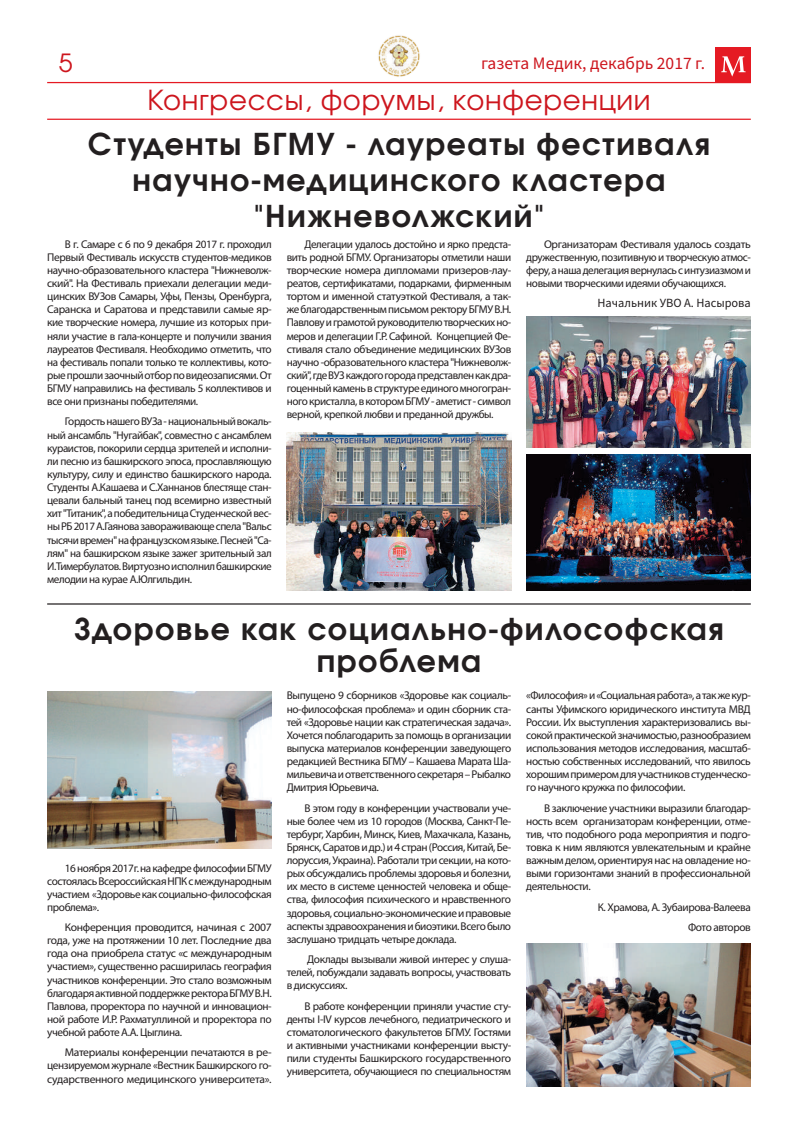
<style>
.page{position:relative;width:798px;height:1134px;background:#fff}
.page>*{position:absolute;margin:0;border:0;box-sizing:border-box;transform-origin:0 0}
.t1{font:700 30px/36px "Evolventa";letter-spacing:.05em;color:#231f20;text-align:center}
.t2{font:27.5px "Evolventa";letter-spacing:.025em;color:#cd151d}
.t3{font:25px "Evolventa";color:#cd151d}
.t4{font:17.5px "Source Sans Pro";color:#cd151d}
.t5{font:12.5px "Source Sans Pro";color:#231f20}
.t6{font:11.25px/13.1px "Myriad Pro";letter-spacing:-.035em;color:#231f20;text-align:justify}
</style>
<div class="page">
<div style="left:715px;top:47px;width:35px;height:36px;background:#e51a23"></div>
<svg style="left:721px;top:56px;width:24px;height:21px"></svg>
<hr style="left:47px;top:82px;width:703px;height:1px;background:#e51a23">
<hr style="left:47px;top:119px;width:703px;height:1px;background:#e51a23">
<hr style="left:47px;top:603px;width:703px;height:2px;background:#231f20">
<img style="left:47px;top:691px;width:224px;height:158px">
<img style="left:526px;top:944px;width:224px;height:143px">
<img style="left:286px;top:432px;width:225px;height:158px">
<img style="left:526px;top:316px;width:224px;height:131px">
<img style="left:526px;top:454px;width:224px;height:136px">
<img style="left:377px;top:35px;width:43px;height:42px;border-radius:21px">
<h3 class="t3" style="left:59px;top:48px;width:15px">5</h3>
<h3 class="t4" style="left:481px;top:52px;width:225px">газета Медик, декабрь 2017 г.</h3>
<h2 class="t2" style="left:147px;top:83px;width:504px">Конгрессы, форумы, конференции</h2>
<h1 class="t1" style="left:88px;top:126px;width:623px">Студенты БГМУ - лауреаты фестиваля научно-медицинского кластера "Нижневолжский"</h1>
<p class="t6" style="left:47px;top:237px;width:226px;text-indent:18px">В г. Самаре с 6 по 9 декабря 2017 г. проходил Первый Фестиваль искусств студентов-медиков научно-образовательного кластера "Нижневолж&shy;ский". На Фестиваль приехали делегации меди&shy;цинских ВУЗов Самары, Уфы, Пензы, Оренбурга, Саранска и Саратова и представили самые яр&shy;кие творческие номера, лучшие из которых при&shy;няли участие в гала-концерте и получили звания лауреатов Фестиваля. Необходимо отметить, что на фестиваль попали только те коллективы, кото&shy;рые прошли заочный отбор по видеозаписями. От БГМУ направились на фестиваль 5 коллективов и все они признаны победителями.</p>
<p class="t6" style="left:47px;top:415px;width:226px;text-indent:18px">Гордость нашего ВУЗа - национальный вокаль&shy;ный ансамбль "Нугайбак", совместно с ансамблем кураистов, покорили сердца зрителей и исполни&shy;ли песню из башкирского эпоса, прославляющую культуру, силу и единство башкирского народа.<br>Студенты А.Кашаева и С.Ханнанов блестяще стан&shy;цевали бальный танец под всемирно известный хит "Титаник", а победительница Студенческой вес&shy;ны РБ 2017 А.Гаянова завораживающе спела "Вальс тысячи времен" на французском языке. Песней "Са&shy;лям" на башкирском языке зажег зрительный зал И.Тимербулатов. Виртуозно исполнил башкирские мелодии на курае А.Юлгильдин.</p>
<p class="t6" style="left:286px;top:237px;width:226px;text-indent:18px">Делегации удалось достойно и ярко предста&shy;вить родной БГМУ. Организаторы отметили наши творческие номера дипломами призеров-лау&shy;реатов, сертификатами, подарками, фирменным тортом и именной статуэткой Фестиваля, а так&shy;же благодарственным письмом ректору БГМУ В.Н.<br>Павлову и грамотой руководителю творческих но&shy;меров и делегации Г.Р. Сафиной. Концепцией Фе&shy;стиваля стало объединение медицинских ВУЗов научно -образовательного кластера "Нижневолж&shy;ский", где ВУЗ каждого города представлен как дра&shy;гоценный камень в структуре единого многогран&shy;ного кристалла, в котором БГМУ - аметист - символ верной, крепкой любви и преданной дружбы.</p>
<p class="t6" style="left:526px;top:237px;width:226px;text-indent:18px">Организаторам Фестиваля удалось создать дружественную, позитивную и творческую атмос&shy;феру, а наша делегация вернулась с интузиазмом и новыми творческими идеями обучающихся.</p>
<p class="t5" style="left:597px;top:295px;width:155px">Начальник УВО А. Насырова</p>
<h1 class="t1" style="left:74px;top:612px;width:651px;line-height:32.5px">Здоровье как социально-философская проблема</h1>
<p class="t6" style="left:47px;top:861px;width:226px;text-indent:18px">16 ноября 2017г. на кафедре философии БГМУ состоялась Всероссийская НПК с международным участием «Здоровье как социально-философская проблема».</p>
<p class="t6" style="left:47px;top:920px;width:226px;text-indent:18px">Конференция проводится, начиная с 2007 года, уже на протяжении 10 лет. Последние два года она приобрела статус «с международным участием», существенно расширилась география участников конференции. Это стало возможным благодаря активной поддержке ректора БГМУ В.Н.<br>Павлова, проректора по научной и инновацион&shy;ной работе И.Р. Рахматуллиной и проректора по учебной работе А.А. Цыглина.</p>
<p class="t6" style="left:47px;top:1046px;width:226px;text-indent:18px">Материалы конференции печатаются в ре&shy;цензируемом журнале «Вестник Башкирского го&shy;сударственного медицинского университета».</p>
<p class="t6" style="left:286px;top:689px;width:226px">Выпущено 9 сборников «Здоровье как социаль&shy;но-философская проблема» и один сборник ста&shy;тей «Здоровье нации как стратегическая задача».<br>Хочется поблагодарить за помощь в организации выпуска материалов конференции заведующего редакцией Вестника БГМУ – Кашаева Марата Ша&shy;мильевича и ответственного секретаря – Рыбалко Дмитрия Юрьевича.</p>
<p class="t6" style="left:286px;top:801px;width:226px;text-indent:18px">В этом году в конференции участвовали уче&shy;ные более чем из 10 городов (Москва, Санкт-Пе&shy;тербург, Харбин, Минск, Киев, Махачкала, Казань, Брянск, Саратов и др.) и 4 стран (Россия, Китай, Бе&shy;лоруссия, Украина). Работали три секции, на кото&shy;рых обсуждались проблемы здоровья и болезни, их место в системе ценностей человека и обще&shy;ства, философия психического и нравственного здоровья, социально-экономические и правовые аспекты здравоохранения и биоэтики. Всего было заслушано тридцать четыре доклада.</p>
<p class="t6" style="left:286px;top:952px;width:226px;text-indent:21px">Доклады вызывали живой интерес у слуша&shy;телей, побуждали задавать вопросы, участвовать в дискуссиях.</p>
<p class="t6" style="left:286px;top:999px;width:226px;text-indent:18px">В работе конференции приняли участие сту&shy;денты I-IV курсов лечебного, педиатрического и стоматологического факультетов БГМУ. Гостями и активными участниками конференции высту&shy;пили студенты Башкирского государственного университета, обучающиеся по специальностям</p>
<p class="t6" style="left:526px;top:689px;width:226px">«Философия» и «Социальная работа», а так же кур&shy;санты Уфимского юридического института МВД России. Их выступления характеризовались вы&shy;сокой практической значимостью, разнообразием использования методов исследования, масштаб&shy;ностью собственных исследований, что явилось хорошим примером для участников студенческо&shy;го научного кружка по философии.</p>
<p class="t6" style="left:526px;top:801px;width:226px;text-indent:18px">В заключение участники выразили благодар&shy;ность всем организаторам конференции, отме&shy;тив, что подобного рода мероприятия и подго&shy;товка к ним являются увлекательным и крайне важным делом, ориентируя нас на овладение но&shy;выми горизонтами знаний в профессиональной деятельности.</p>
<p class="t6" style="left:597px;top:896px;width:154px;line-height:20.2px;text-align:right">К. Храмова, А. Зубаирова-Валеева<br>Фото авторов</p>
</div>
